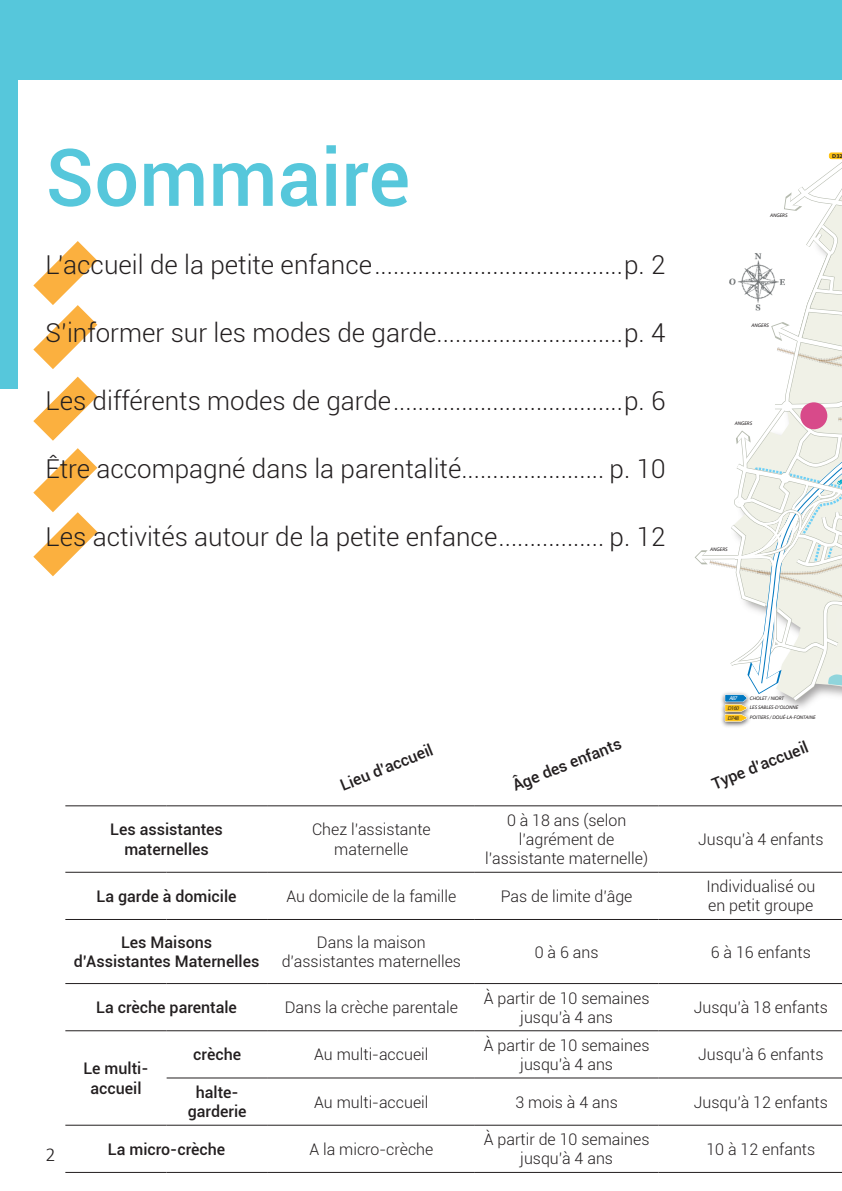
<style>
.page{position:relative;width:842px;height:1191px;background:#fff}
.page>*{position:absolute;margin:0;border:0;box-sizing:border-box;transform-origin:0 0}
.t1{font:500 79.6px "Roboto";color:#56c7db}
.t2{font:300 26px "Roboto";color:#231f20}
.t3{font:300 20px "Calibri";color:#231f20}
.t4{font:300 16px/19.2px "Roboto";color:#231f20;text-align:center}
.t5{font:500 16px/19.2px "Roboto";color:#231f20;text-align:center}
.t6{font:italic 5.6px/9.8px "Myriad Web Pro";letter-spacing:-.08em;color:#231f20}
.t7{font:700 5.6px "Myriad Web Pro";color:#231f20}
.t8{font:italic 5.6px "Myriad Web Pro";color:#fff}
.t9{font:italic 5.2px/9.6px "Myriad Web Pro";color:#231f20}
</style>
<div class="page">
<div style="left:0;top:0;width:842px;height:79px;background:#56c7db"></div>
<div style="left:0;top:24px;width:18px;height:364px;background:#56c7db"></div>
<svg style="left:695px;top:79px;width:147px;height:648px"></svg>
<hr style="left:65px;top:805px;width:102px;height:1px;background:#231f20">
<hr style="left:167px;top:805px;width:101px;height:1px;background:#231f20">
<hr style="left:268px;top:805px;width:207px;height:1px;background:#231f20">
<hr style="left:475px;top:805px;width:183px;height:1px;background:#231f20">
<hr style="left:658px;top:805px;width:184px;height:1px;background:#231f20">
<hr style="left:65px;top:871px;width:102px;height:1px;background:#231f20">
<hr style="left:167px;top:871px;width:101px;height:1px;background:#231f20">
<hr style="left:268px;top:871px;width:207px;height:1px;background:#231f20">
<hr style="left:475px;top:871px;width:183px;height:1px;background:#231f20">
<hr style="left:658px;top:871px;width:184px;height:1px;background:#231f20">
<hr style="left:65px;top:919px;width:102px;height:1px;background:#231f20">
<hr style="left:167px;top:919px;width:101px;height:1px;background:#231f20">
<hr style="left:268px;top:919px;width:207px;height:1px;background:#231f20">
<hr style="left:475px;top:919px;width:183px;height:1px;background:#231f20">
<hr style="left:658px;top:919px;width:184px;height:1px;background:#231f20">
<hr style="left:65px;top:983px;width:102px;height:1px;background:#231f20">
<hr style="left:167px;top:983px;width:101px;height:1px;background:#231f20">
<hr style="left:268px;top:983px;width:207px;height:1px;background:#231f20">
<hr style="left:475px;top:983px;width:183px;height:1px;background:#231f20">
<hr style="left:658px;top:983px;width:184px;height:1px;background:#231f20">
<hr style="left:65px;top:1030px;width:102px;height:1px;background:#231f20">
<hr style="left:167px;top:1030px;width:101px;height:1px;background:#231f20">
<hr style="left:268px;top:1030px;width:207px;height:1px;background:#231f20">
<hr style="left:475px;top:1030px;width:183px;height:1px;background:#231f20">
<hr style="left:658px;top:1030px;width:184px;height:1px;background:#231f20">
<hr style="left:167px;top:1077px;width:101px;height:1px;background:#231f20">
<hr style="left:268px;top:1077px;width:207px;height:1px;background:#231f20">
<hr style="left:475px;top:1077px;width:183px;height:1px;background:#231f20">
<hr style="left:658px;top:1077px;width:184px;height:1px;background:#231f20">
<hr style="left:65px;top:1124px;width:102px;height:1px;background:#231f20">
<hr style="left:167px;top:1124px;width:101px;height:1px;background:#231f20">
<hr style="left:268px;top:1124px;width:207px;height:1px;background:#231f20">
<hr style="left:475px;top:1124px;width:183px;height:1px;background:#231f20">
<hr style="left:658px;top:1124px;width:184px;height:1px;background:#231f20">
<hr style="left:65px;top:1171px;width:102px;height:1px;background:#231f20">
<hr style="left:167px;top:1171px;width:101px;height:1px;background:#231f20">
<hr style="left:268px;top:1171px;width:207px;height:1px;background:#231f20">
<hr style="left:475px;top:1171px;width:183px;height:1px;background:#231f20">
<hr style="left:658px;top:1171px;width:184px;height:1px;background:#231f20">
<svg style="left:33px;top:241px;width:64px;height:128px"></svg>
<svg style="left:33px;top:377px;width:64px;height:64px"></svg>
<svg style="left:33px;top:448px;width:64px;height:128px"></svg>
<div style="left:800px;top:402px;width:27px;height:27px;background:#d84a8a;border-radius:50%"></div>
<h1 class="t1" style="left:45px;top:121px;width:366px">Sommaire</h1>
<h2 class="t2" style="left:45px;top:247px;width:622px">L’accueil de la petite enfance........................................p. 2</h2>
<h2 class="t2" style="left:45px;top:315px;width:621px">S’informer sur les modes de garde..............................p. 4</h2>
<h2 class="t2" style="left:45px;top:383px;width:621px">Les différents modes de garde.....................................p. 6</h2>
<h2 class="t2" style="left:45px;top:450px;width:622px">Être accompagné dans la parentalité....................... p. 10</h2>
<h2 class="t2" style="left:45px;top:518px;width:621px">Les activités autour de la petite enfance................. p. 12</h2>
<p class="t9" style="left:770px;top:211px;width:19px">ANGERS</p>
<p class="t9" style="left:751px;top:321px;width:19px">ANGERS</p>
<p class="t9" style="left:735px;top:418px;width:19px">ANGERS</p>
<p class="t7" style="left:832px;top:153px;width:12px">D32</p>
<p class="t9" style="left:710px;top:545px;width:19px">ANGERS</p>
<p class="t8" style="left:729px;top:695px;width:10px">A87</p>
<p class="t6" style="left:728px;top:703px;width:13px">D160<br>D748</p>
<p class="t9" style="left:750px;top:693px;width:67px">CHOLET / NIORT<br>LES SABLES-D’OLONNE<br>POITIERS / DOUÉ-LA-FONTAINE</p>
<p class="t5" style="left:337px;top:776px;width:100px;rotate:-22deg">Lieu d’accueil</p>
<p class="t5" style="left:509px;top:776px;width:117px;rotate:-22deg">Âge des enfants</p>
<p class="t5" style="left:709px;top:775px;width:104px;rotate:-22deg">Type d’accueil</p>
<p class="t5" style="left:110px;top:819px;width:114px">Les assistantes maternelles</p>
<p class="t4" style="left:312px;top:819px;width:120px">Chez l’assistante maternelle</p>
<p class="t4" style="left:485px;top:810px;width:164px">0 à 18 ans (selon l’agrément de l’assistante maternelle)</p>
<p class="t4" style="left:698px;top:829px;width:127px">Jusqu’à 4 enfants</p>
<p class="t3" style="left:45px;top:1141px;width:12px">2</p>
<p class="t5" style="left:97px;top:886px;width:142px">La garde à domicile</p>
<p class="t4" style="left:286px;top:886px;width:172px">Au domicile de la famille</p>
<p class="t4" style="left:501px;top:886px;width:133px">Pas de limite d’âge</p>
<p class="t4" style="left:706px;top:876px;width:111px;text-align:left">Individualisé ou en petit groupe</p>
<p class="t5" style="left:74px;top:932px;width:187px">Les Maisons d’Assistantes Maternelles</p>
<p class="t4" style="left:282px;top:932px;width:181px">Dans la maison d’assistantes maternelles</p>
<p class="t4" style="left:535px;top:941px;width:65px">0 à 6 ans</p>
<p class="t4" style="left:711px;top:941px;width:101px">6 à 16 enfants</p>
<p class="t5" style="left:96px;top:997px;width:142px">La crèche parentale</p>
<p class="t4" style="left:285px;top:997px;width:175px">Dans la crèche parentale</p>
<p class="t4" style="left:484px;top:987px;width:167px">À partir de 10 semaines jusqu’à 4 ans</p>
<p class="t4" style="left:694px;top:997px;width:136px">Jusqu’à 18 enfants</p>
<p class="t4" style="left:484px;top:1035px;width:167px">À partir de 10 semaines jusqu’à 4 ans</p>
<p class="t4" style="left:698px;top:1044px;width:127px">Jusqu’à 6 enfants</p>
<p class="t5" style="left:193px;top:1044px;width:49px">crèche</p>
<p class="t4" style="left:314px;top:1044px;width:116px">Au multi-accueil</p>
<p class="t5" style="left:83px;top:1058px;width:67px">Le multi&shy;accueil</p>
<p class="t5" style="left:188px;top:1082px;width:60px">halte&shy;garderie</p>
<p class="t4" style="left:314px;top:1091px;width:116px">Au multi-accueil</p>
<p class="t4" style="left:515px;top:1091px;width:104px">3 mois à 4 ans</p>
<p class="t4" style="left:694px;top:1091px;width:136px">Jusqu’à 12 enfants</p>
<p class="t5" style="left:108px;top:1138px;width:119px">La micro-crèche</p>
<p class="t4" style="left:309px;top:1139px;width:125px">A la micro-crèche</p>
<p class="t4" style="left:484px;top:1129px;width:167px">À partir de 10 semaines jusqu’à 4 ans</p>
<p class="t4" style="left:706px;top:1139px;width:110px">10 à 12 enfants</p>
</div>
